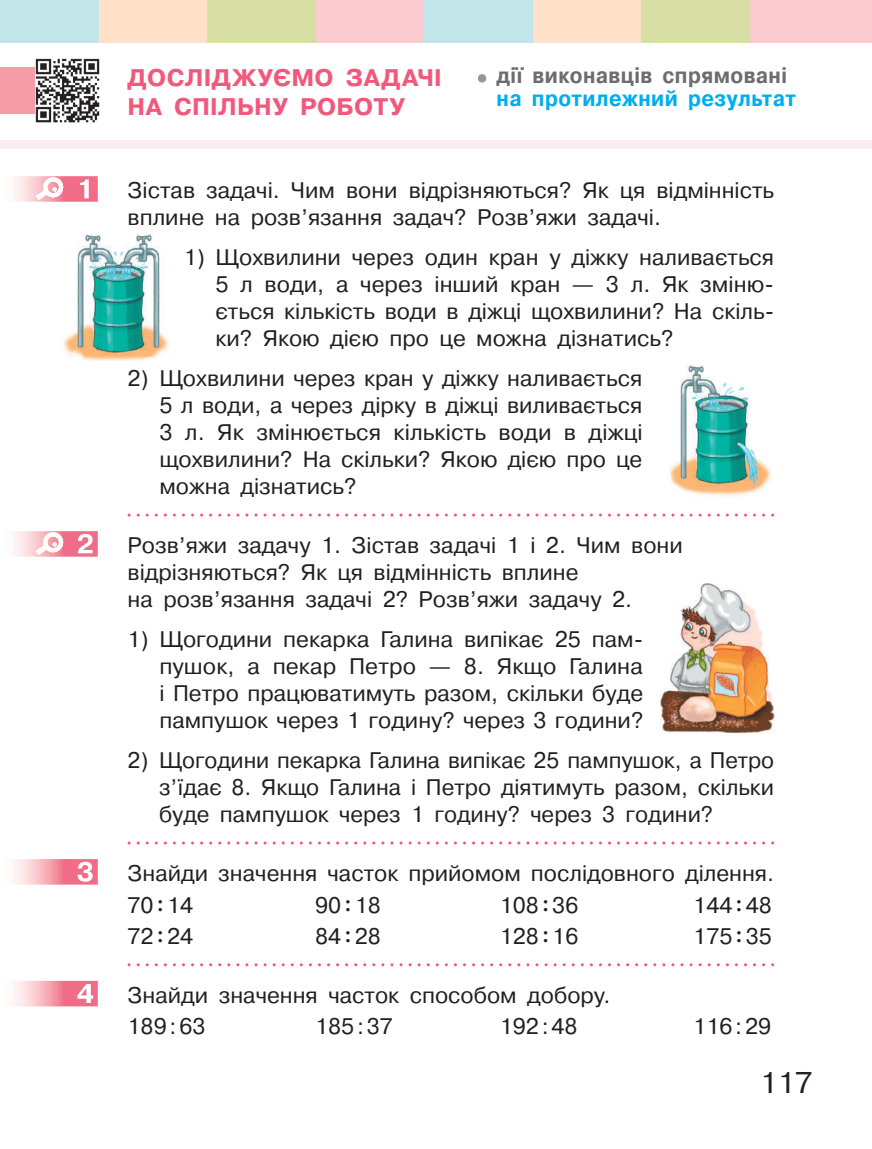
<style>
.page{position:relative;width:872px;height:1149px;background:#fff}
.page>*{position:absolute;margin:0;border:0;box-sizing:border-box;transform-origin:0 0}
.t1{font:30px "Pragmatica C";color:#231f20}
.t2{font:700 24px/28.5px "Pragmatica C";letter-spacing:.015em;color:#f0597c}
.t3{font:22.5px/27px "Pragmatica C";color:#231f20}
.t4{font:700 22.5px "Pragmatica C";letter-spacing:.02em;color:#6c6d70;scale:.9 1}
.t5{font:700 22.5px "Pragmatica C";letter-spacing:.02em;color:#00aeef;scale:.9 1}
.s1{font-family:"School Book C"}
</style>
<div class="page">
<div style="left:749px;top:0;width:123px;height:43px;background:#facccf"></div>
<div style="left:641px;top:0;width:108px;height:43px;background:#d7dfa5"></div>
<div style="left:532px;top:0;width:109px;height:43px;background:#fee1c8"></div>
<div style="left:99px;top:0;width:108px;height:43px;background:#fee1c8"></div>
<div style="left:424px;top:0;width:108px;height:43px;background:#c1e5e8"></div>
<div style="left:0;top:0;width:99px;height:43px;background:#c1e5e8"></div>
<div style="left:315px;top:0;width:109px;height:43px;background:#facccf"></div>
<div style="left:207px;top:0;width:108px;height:43px;background:#d7dfa5"></div>
<div style="left:0;top:140px;width:872px;height:8px;background:#fdedee"></div>
<svg style="left:128px;top:513px;width:646px;height:3px"></svg>
<svg style="left:128px;top:841px;width:646px;height:3px"></svg>
<svg style="left:128px;top:963px;width:646px;height:2px"></svg>
<div style="left:0;top:68px;width:99px;height:46px;background:#f69ca8"></div>
<img style="left:36px;top:58px;width:63px;height:64px">
<div style="left:478px;top:74px;width:8px;height:9px;background:#95979a;border-radius:50%"></div>
<img style="left:15px;top:176px;width:83px;height:26px">
<img style="left:80px;top:179px;width:9px;height:19px">
<svg style="left:36px;top:176px;width:29px;height:24px"></svg>
<img style="left:63px;top:234px;width:106px;height:126px">
<img style="left:669px;top:365px;width:102px;height:131px">
<img style="left:15px;top:531px;width:83px;height:25px">
<img style="left:78px;top:533px;width:15px;height:20px">
<svg style="left:36px;top:531px;width:29px;height:24px"></svg>
<img style="left:660px;top:583px;width:114px;height:151px">
<img style="left:15px;top:859px;width:83px;height:25px">
<img style="left:78px;top:861px;width:15px;height:20px">
<img style="left:15px;top:980px;width:83px;height:26px">
<img style="left:77px;top:983px;width:16px;height:19px">
<p class="t2" style="left:128px;top:64px;width:316px">ДОСЛІДЖУЄМО ЗАДАЧІ<br>НА СПІЛЬНУ РОБОТУ</p>
<p class="t4" style="left:496px;top:63px;width:324px">дії виконавців спрямовані</p>
<p class="t5" style="left:496px;top:86px;width:334px">на протилежний результат</p>
<p class="t3" style="left:128px;top:177px;width:648px">Зістав задачі. Чим вони відрізняються? Як ця відмінність вплине на розв’язання задач? Розв’яжи задачі.</p>
<p class="t3" style="left:215px;top:244px;width:560px;text-align:justify;text-indent:-32px">1) Щохвилини через один кран у діжку наливається 5 л води, а через інший кран — 3 л. Як зміню&shy;ється кількість води в діжці щохвилини? На скіль&shy;ки? Якою дією про це можна дізнатись?</p>
<p class="t3" style="left:159px;top:365px;width:485px;text-align:justify;text-indent:-32px">2) Щохвилини через кран у діжку наливається 5 л води, а через дірку в діжці виливається 3 л. Як змінюється кількість води в діжці щохвилини? На скільки? Якою дією про це можна дізнатись?</p>
<p class="t3" style="left:128px;top:532px;width:556px">Розв’яжи задачу 1. Зістав задачі 1 і 2. Чим вони відрізняються? Як ця відмінність вплине<br>на розв’язання задачі 2? Розв’яжи задачу 2.</p>
<p class="t3" style="left:159px;top:625px;width:485px;text-align:justify;text-indent:-32px">1) Щогодини пекарка Галина випікає 25 пам&shy;пушок, а пекар Петро — 8. Якщо Галина і Петро працюватимуть разом, скільки буде пампушок через 1 годину? через 3 години?</p>
<p class="t3" style="left:159px;top:746px;width:616px;text-align:justify;text-indent:-31px">2) Щогодини пекарка Галина випікає 25 пампушок, а Петро з’їдає 8. Якщо Галина і Петро діятимуть разом, скільки буде пампушок через 1 годину? через 3 години?</p>
<p class="t3" style="left:128px;top:857px;width:648px;line-height:31.2px">Знайди значення часток прийомом послі дов ного ділення.<br>70 <span class="s1">:</span> 14</p>
<p class="t3" style="left:315px;top:891px;width:67px">90 <span class="s1">:</span> 18</p>
<p class="t3" style="left:500px;top:891px;width:80px">108 <span class="s1">:</span> 36</p>
<p class="t3" style="left:693px;top:891px;width:80px">144 <span class="s1">:</span> 48</p>
<p class="t3" style="left:128px;top:922px;width:67px">72 <span class="s1">:</span> 24</p>
<p class="t3" style="left:315px;top:922px;width:67px">84 <span class="s1">:</span> 28</p>
<p class="t3" style="left:500px;top:922px;width:80px">128 <span class="s1">:</span> 16</p>
<p class="t3" style="left:693px;top:922px;width:80px">175 <span class="s1">:</span> 35</p>
<p class="t3" style="left:128px;top:979px;width:484px;line-height:31.2px">Знайди значення часток способом добору.<br>189 : 63</p>
<p class="t3" style="left:315px;top:1012px;width:79px">185 : 37</p>
<p class="t3" style="left:500px;top:1012px;width:79px">192 : 48</p>
<p class="t3" style="left:693px;top:1012px;width:79px">116 : 29</p>
<h1 class="t1" style="left:760px;top:1065px;width:54px">117</h1>
</div>
